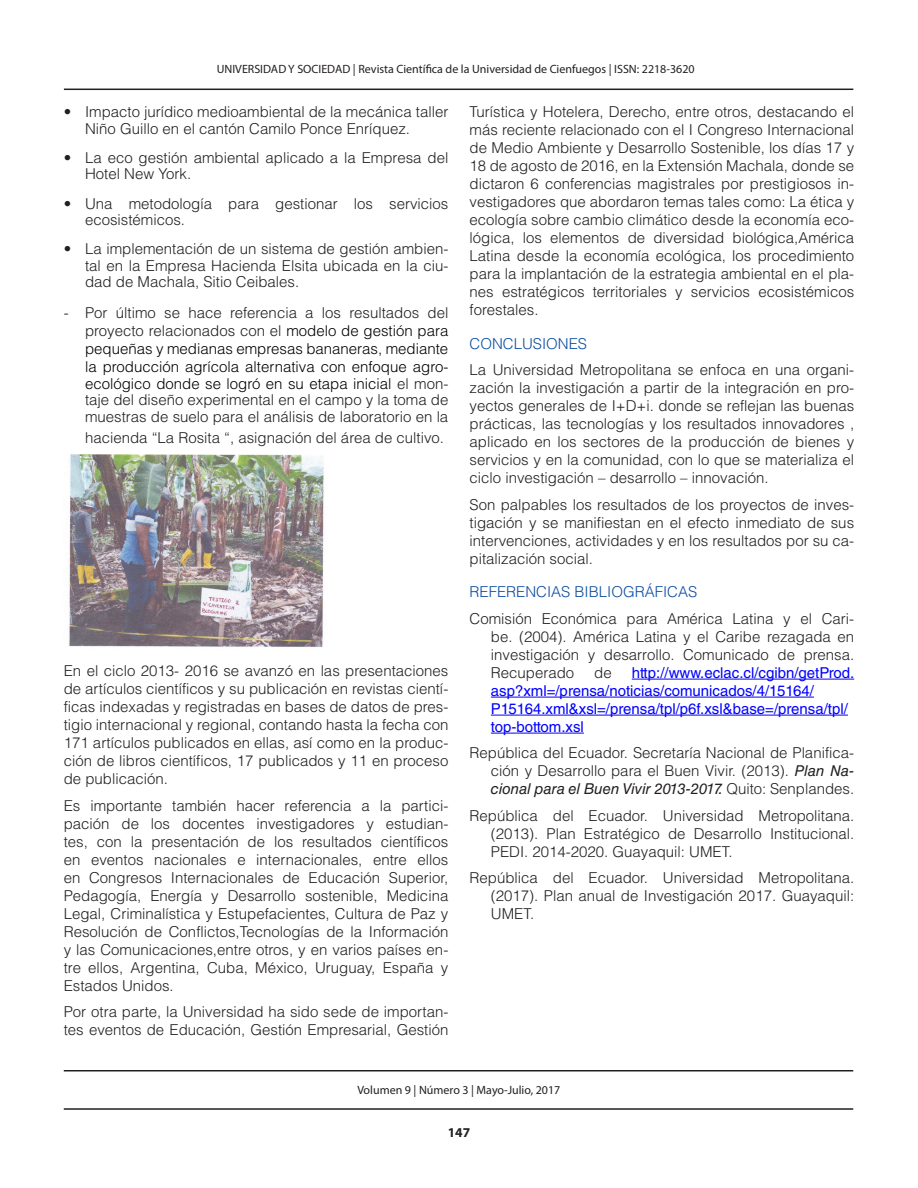
<style>
.page{position:relative;width:918px;height:1188px;background:#fff}
.page>*{position:absolute;margin:0;border:0;box-sizing:border-box;transform-origin:0 0}
.TEXTO{font:300 15px/18px "Helvetica LT Std";color:#231f20;text-align:justify}
.TEXTO_BIBLIOGRAFÍA{font:300 15px/18px "Helvetica LT Std";color:#231f20;text-align:justify}
.t1{font:300 15px/18px "Helvetica LT Std";color:#000;text-align:justify}
.TEXTO_BIBLIOGRAFÍA-2{font:15px/18px "Helvetica LT Std";color:#00f}
.TITULOS_AZUL{font:300 15px "Helvetica LT Std";color:#0d4da1}
.t2{font:700 13.5px "Myriad Pro";color:#231f20}
.t3{font:12px "Myriad Pro";color:#231f20}
.s1{color:#231f20}
.s2{color:#000}
.s3{font-weight:400;font-style:italic}
</style>
<div class="page">
<hr style="left:64px;top:89px;width:789px;height:1px;background:#231f20">
<hr style="left:64px;top:1108px;width:789px;height:2px;background:#231f20">
<hr style="left:64px;top:1070px;width:789px;height:1px;background:#231f20">
<img style="left:69px;top:455px;width:255px;height:192px">
<hr style="left:632px;top:679px;width:222px;height:1px;background:#00f">
<hr style="left:491px;top:697px;width:323px;height:1px;background:#00f">
<hr style="left:491px;top:715px;width:357px;height:1px;background:#00f">
<hr style="left:491px;top:733px;width:93px;height:1px;background:#00f">
<p class="t3" style="left:217px;top:61px;width:479px">UNIVERSIDAD Y SOCIEDAD | Revista Científica de la Universidad de Cienfuegos | ISSN: 2218-3620</p>
<p class="TEXTO" style="left:85px;top:103px;width:365px;line-height:16.5px;text-indent:-21px">• Impacto jurídico medioambiental de la mecánica taller<br>Niño Guillo en el cantón Camilo Ponce Enríquez.</p>
<p class="TEXTO" style="left:85px;top:149px;width:365px;line-height:16.5px;text-indent:-21px">• La eco gestión ambiental aplicado a la Empresa del<br>Hotel New York.</p>
<p class="TEXTO" style="left:85px;top:195px;width:365px;line-height:16.5px;text-indent:-21px">• Una metodología para gestionar los servicios ecosistémicos.</p>
<p class="TEXTO" style="left:85px;top:241px;width:365px;line-height:16.5px;text-indent:-21px">• La implementación de un sistema de gestión ambien&shy;tal en la Empresa Hacienda Elsita ubicada en la ciu&shy;dad de Machala, Sitio Ceibales.</p>
<p class="t1" style="left:85px;top:304px;width:365px;text-indent:-21px"><span class="s1">- Por último se hace referencia a los resultados del proyecto relacionados con el</span> modelo de gestión para pequeñas y medianas empresas bananeras, mediante la producción agrícola alternativa con enfoque agro-</p>
<p class="TEXTO" style="left:85px;top:375px;width:365px;line-height:16.5px"><span class="s2">ecológico donde se logró en su etapa inicial</span> el mon&shy;taje del diseño experimental en el campo y la toma de muestras de suelo para el análisis de laboratorio en la</p>
<p class="TEXTO" style="left:85px;top:429px;width:361px">hacienda “La Rosita “, asignación del área de cultivo.</p>
<p class="TEXTO" style="left:64px;top:662px;width:386px">En el ciclo 2013- 2016 se avanzó en las presentaciones de artículos científicos y su publicación en revistas cientí&shy;ficas indexadas y registradas en bases de datos de pres&shy;tigio internacional y regional, contando hasta la fecha con 171 artículos publicados en ellas, así como en la produc&shy;ción de libros científicos, 17 publicados y 11 en proceso de publicación.</p>
<p class="TEXTO" style="left:64px;top:796px;width:386px">Es importante también hacer referencia a la partici&shy;pación de los docentes investigadores y estudian&shy;tes, con la presentación de los resultados científicos en eventos nacionales e internacionales, entre ellos en Congresos Internacionales de Educación Superior, Pedagogía, Energía y Desarrollo sostenible, Medicina Legal, Criminalística y Estupefacientes, Cultura de Paz y Resolución de Conflictos,Tecnologías de la Información y las Comunicaciones,entre otros, y en varios países en&shy;tre ellos, Argentina, Cuba, México, Uruguay, España y Estados Unidos.</p>
<p class="TEXTO" style="left:64px;top:1003px;width:386px">Por otra parte, la Universidad ha sido sede de importan&shy;tes eventos de Educación, Gestión Empresarial, Gestión</p>
<p class="TEXTO" style="left:470px;top:103px;width:386px">Turística y Hotelera, Derecho, entre otros, destacando el más reciente relacionado con el I Congreso Internacional de Medio Ambiente y Desarrollo Sostenible, los días 17 y 18 de agosto de 2016, en la Extensión Machala, donde se dictaron 6 conferencias magistrales por prestigiosos in&shy;vestigadores que abordaron temas tales como: La ética y ecología sobre cambio climático desde la economía eco&shy;lógica, los elementos de diversidad biológica,América Latina desde la economía ecológica, los procedimiento para la implantación de la estrategia ambiental en el pla&shy;nes estratégicos territoriales y servicios ecosistémicos forestales.</p>
<p class="TITULOS_AZUL" style="left:470px;top:334px;width:119px">CONCLUSIONES</p>
<p class="TEXTO" style="left:470px;top:361px;width:386px">La Universidad Metropolitana se enfoca en una organi&shy;zación la investigación a partir de la integración en pro&shy;yectos generales de I+D+i. donde se reflejan las buenas prácticas, las tecnologías y los resultados innovadores , aplicado en los sectores de la producción de bienes y servicios y en la comunidad, con lo que se materializa el ciclo investigación – desarrollo – innovación.</p>
<p class="TEXTO" style="left:470px;top:495px;width:386px">Son palpables los resultados de los proyectos de inves&shy;tigación y se manifiestan en el efecto inmediato de sus intervenciones, actividades y en los resultados por su ca&shy;pitalización social.</p>
<p class="TITULOS_AZUL" style="left:470px;top:582px;width:229px">REFERENCIAS BIBLIOGRÁFICAS</p>
<p class="TEXTO_BIBLIOGRAFÍA" style="left:491px;top:609px;width:365px;text-indent:-21px">Comisión Económica para América Latina y el Cari&shy;be. (2004). América Latina y el Caribe rezagada en investigación y desarrollo. Comunicado de prensa.<br>Recuperado</p>
<p class="TEXTO_BIBLIOGRAFÍA-2" style="left:491px;top:663px;width:365px;text-indent:141px">http://www.eclac.cl/cgibn/getProd. asp?xml=/prensa/noticias/comunicados/4/15164/ P15164.xml&amp;xsl=/prensa/tpl/p6f.xsl&amp;base=/prensa/tpl/ top-bottom.xsl</p>
<p class="TEXTO_BIBLIOGRAFÍA" style="left:491px;top:744px;width:365px;text-indent:-21px">República del Ecuador. Secretaría Nacional de Planifica&shy;ción y Desarrollo para el Buen Vivir. (2013). <span class="s3">Plan Na&shy;cional para el Buen Vivir 2013-2017.</span> Quito: Senplandes.</p>
<p class="TEXTO_BIBLIOGRAFÍA" style="left:491px;top:806px;width:365px;text-indent:-21px">República del Ecuador. Universidad Metropolitana. (2013). Plan Estratégico de Desarrollo Institucional.<br>PEDI. 2014-2020. Guayaquil: UMET.</p>
<p class="TEXTO_BIBLIOGRAFÍA" style="left:491px;top:869px;width:365px;text-indent:-21px">República del Ecuador. Universidad Metropolitana. (2017). Plan anual de Investigación 2017. Guayaquil:<br>UMET.</p>
<p class="TEXTO_BIBLIOGRAFÍA" style="left:594px;top:663px;width:19px">de</p>
<p class="t3" style="left:357px;top:1083px;width:205px">Volumen 9 | Número 3 | Mayo-Julio, 2017</p>
<p class="t2" style="left:448px;top:1124px;width:24px">147</p>
</div>
